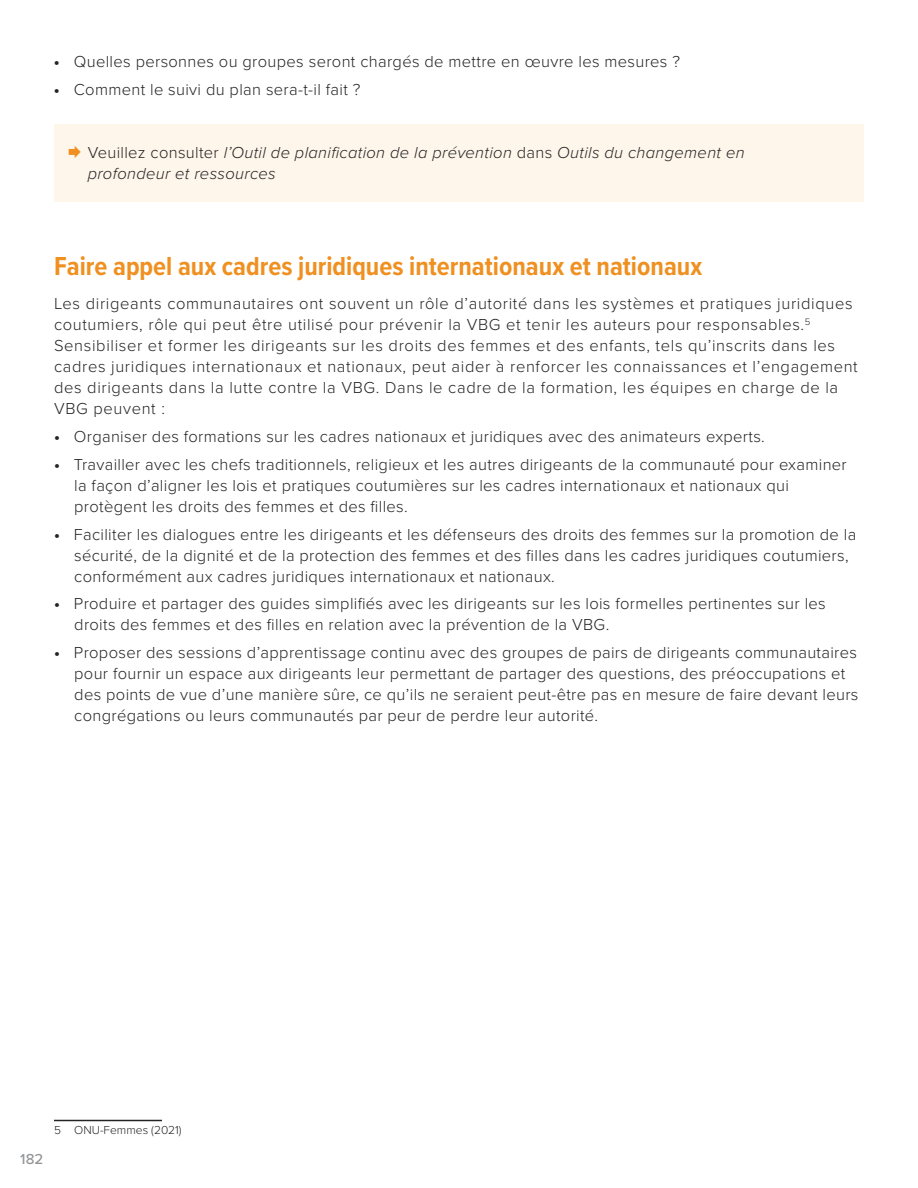
<style>
.page{position:relative;width:918px;height:1188px;background:#fff}
.page>*{position:absolute;margin:0;border:0;box-sizing:border-box;transform-origin:0 0}
.t1{font:700 27px "Proxima Nova Cond";color:#ef9021}
.t2{font:300 16.5px/21px "Proxima Nova";letter-spacing:.02em;color:#242424}
.t3{font:300 16.5px/21px "Proxima Nova";letter-spacing:.04em;color:#242424}
.t4{font:italic 300 16.5px/21px "Proxima Nova";letter-spacing:.02em;color:#242424}
.t5{font:500 15px "Proxima Nova";color:#939598}
.t6{font:300 12px "Proxima Nova";color:#242424}
.s1{font-weight:700}
.s2{color:#ef9021}
.s3{font-style:normal}
</style>
<div class="page">
<div style="left:54px;top:124px;width:810px;height:78px;background:#fef5eb"></div>
<hr style="left:54px;top:1120px;width:108px;height:1px;background:#242424">
<p class="t2" style="left:54px;top:50px;width:628px"><span class="s1">•</span> Quelles personnes ou groupes seront chargés de mettre en œuvre les mesures ?</p>
<p class="t2" style="left:54px;top:78px;width:308px"><span class="s1">•</span> Comment le suivi du plan sera-t-il fait ?</p>
<p class="t4" style="left:88px;top:141px;width:658px;text-indent:-20px"><span class="s2">◻</span> <span class="s3">Veuillez consulter</span> l’Outil de planification de la prévention <span class="s3">dans</span> Outils du changement en profondeur et ressources</p>
<h1 class="t1" style="left:54px;top:246px;width:650px">Faire appel aux cadres juridiques internationaux et nationaux</h1>
<p class="t3" style="left:54px;top:292px;width:805px">Les dirigeants communautaires ont souvent un rôle d’autorité dans les systèmes et pratiques juridiques coutumiers, rôle qui peut être utilisé pour prévenir la VBG et tenir les auteurs pour responsables.<sup>5<br></sup>Sensibiliser et former les dirigeants sur les droits des femmes et des enfants, tels qu’inscrits dans les cadres juridiques internationaux et nationaux, peut aider à renforcer les connaissances et l’engagement des dirigeants dans la lutte contre la VBG. Dans le cadre de la formation, les équipes en charge de la VBG peuvent :</p>
<p class="t2" style="left:54px;top:425px;width:712px"><span class="s1">•</span> Organiser des formations sur les cadres nationaux et juridiques avec des animateurs experts.</p>
<p class="t2" style="left:74px;top:453px;width:774px;text-indent:-20px"><span class="s1">•</span> Travailler avec les chefs traditionnels, religieux et les autres dirigeants de la communauté pour examiner la façon d’aligner les lois et pratiques coutumières sur les cadres internationaux et nationaux qui protègent les droits des femmes et des filles.</p>
<p class="t2" style="left:74px;top:523px;width:784px;text-indent:-20px"><span class="s1">•</span> Faciliter les dialogues entre les dirigeants et les défenseurs des droits des femmes sur la promotion de la sécurité, de la dignité et de la protection des femmes et des filles dans les cadres juridiques coutumiers, conformément aux cadres juridiques internationaux et nationaux.</p>
<p class="t2" style="left:74px;top:592px;width:753px;text-indent:-20px"><span class="s1">•</span> Produire et partager des guides simplifiés avec les dirigeants sur les lois formelles pertinentes sur les droits des femmes et des filles en relation avec la prévention de la VBG.</p>
<p class="t2" style="left:74px;top:641px;width:786px;text-indent:-20px"><span class="s1">•</span> Proposer des sessions d’apprentissage continu avec des groupes de pairs de dirigeants communautaires pour fournir un espace aux dirigeants leur permettant de partager des questions, des préoccupations et des points de vue d’une manière sûre, ce qu’ils ne seraient peut-être pas en mesure de faire devant leurs congrégations ou leurs communautés par peur de perdre leur autorité.</p>
<p class="t5" style="left:20px;top:1148px;width:25px">182</p>
<p class="t6" style="left:54px;top:1121px;width:129px">5 ONU-Femmes (2021)</p>
</div>
